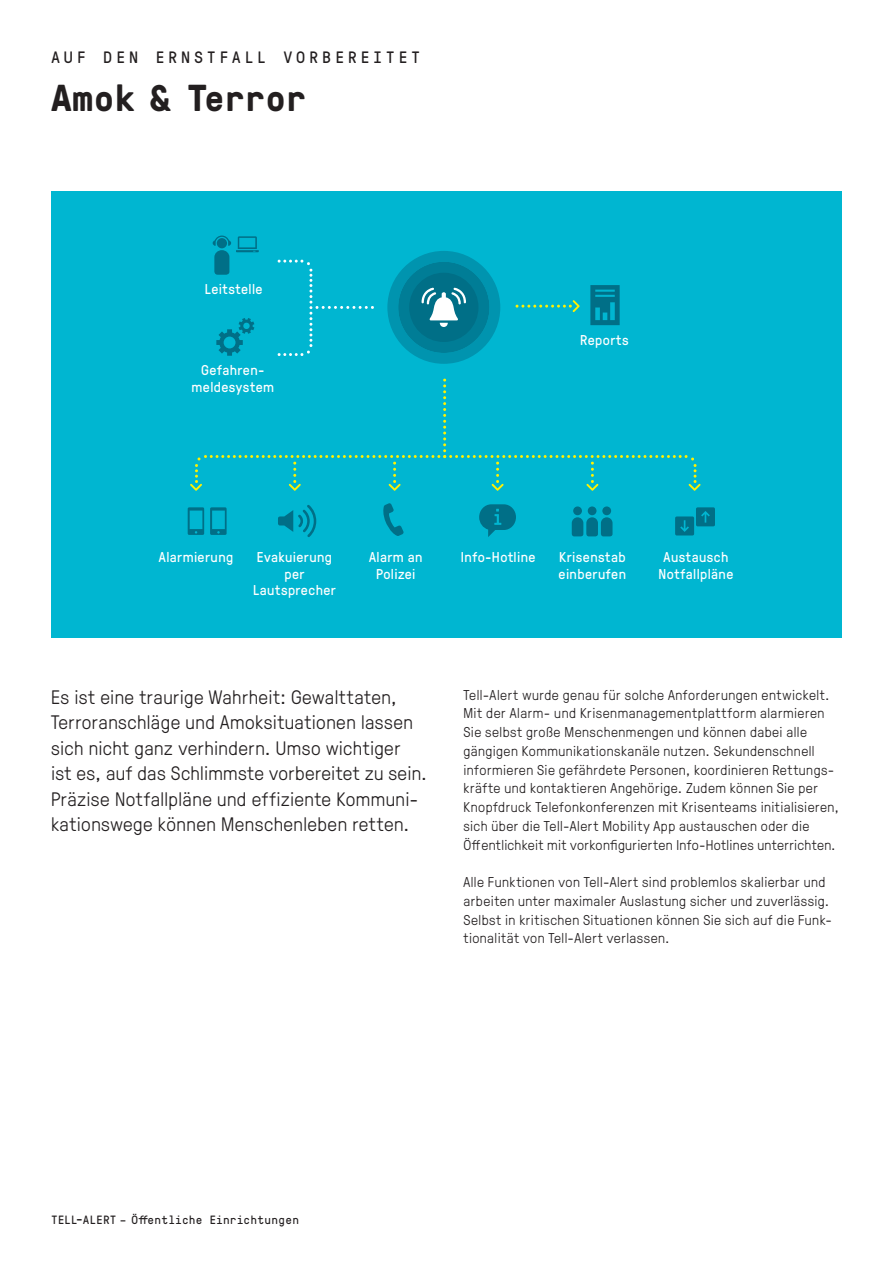
<style>
.page{position:relative;width:893px;height:1263px;background:#fff}
.page>*{position:absolute;margin:0;border:0;box-sizing:border-box;transform-origin:0 0}
.t1{font:700 37.5px "GT Pressura Mono";letter-spacing:-.005em;color:#231f20}
.t2{font:300 19.5px/25.5px "GT Pressura";letter-spacing:.02em;color:#231f20}
.t3{font:16.5px "GT Pressura Mono";letter-spacing:.22em;color:#231f20}
.t4{font:300 14.25px/18.8px "GT Pressura";letter-spacing:.03em;color:#231f20}
.t5{font:14.25px/16.5px "GT Pressura";letter-spacing:.03em;color:#fff;text-align:center}
.t6{font:12px "GT Pressura Mono";letter-spacing:.02em;color:#231f20}
</style>
<div class="page">
<div style="left:51px;top:191px;width:791px;height:447px;background:#00b6d1"></div>
<svg style="left:590px;top:285px;width:30px;height:40px"></svg>
<svg style="left:675px;top:507px;width:40px;height:28px"></svg>
<svg style="left:216px;top:318px;width:38px;height:38px"></svg>
<svg style="left:383px;top:503px;width:21px;height:33px"></svg>
<svg style="left:188px;top:507px;width:16px;height:28px"></svg>
<svg style="left:210px;top:507px;width:17px;height:28px"></svg>
<svg style="left:479px;top:504px;width:37px;height:33px"></svg>
<div style="left:573px;top:506px;width:9px;height:9px;background:#006f87;border-radius:50%"></div>
<div style="left:588px;top:506px;width:8px;height:9px;background:#006f87;border-radius:50%"></div>
<div style="left:602px;top:506px;width:9px;height:9px;background:#006f87;border-radius:50%"></div>
<svg style="left:572px;top:517px;width:40px;height:19px"></svg>
<svg style="left:213px;top:236px;width:46px;height:39px"></svg>
<svg style="left:278px;top:505px;width:38px;height:32px"></svg>
<svg style="left:278px;top:260px;width:96px;height:96px"></svg>
<svg style="left:190px;top:378px;width:511px;height:113px"></svg>
<svg style="left:516px;top:300px;width:64px;height:12px"></svg>
<svg style="left:387px;top:251px;width:113px;height:113px"></svg>
<p class="t3" style="left:51px;top:46px;width:371px">AUF DEN ERNSTFALL VORBEREITET</p>
<h1 class="t1" style="left:51px;top:71px;width:257px">Amok &amp; Terror</h1>
<p class="t5" style="left:205px;top:279px;width:59px">Leitstelle</p>
<p class="t5" style="left:191px;top:361px;width:84px">Gefahren&shy;meldesystem</p>
<p class="t5" style="left:580px;top:331px;width:50px">Reports</p>
<p class="t5" style="left:159px;top:548px;width:76px">Alarmierung</p>
<p class="t5" style="left:253px;top:548px;width:84px">Evakuierung per<br>Lautsprecher</p>
<p class="t5" style="left:369px;top:548px;width:55px">Alarm an<br>Polizei</p>
<p class="t2" style="left:51px;top:683px;width:377px">Es ist eine traurige Wahrheit: Gewalttaten, Terroranschläge und Amoksituationen lassen sich nicht ganz verhindern. Umso wichtiger<br>ist es, auf das Schlimmste vorbereitet zu sein.<br>Präzise Notfallpläne und effiziente Kommuni&shy;kationswege können Menschenleben retten.</p>
<p class="t5" style="left:461px;top:548px;width:76px">Info-Hotline</p>
<p class="t5" style="left:559px;top:548px;width:69px;text-align:left">Krisenstab einberufen</p>
<p class="t5" style="left:659px;top:548px;width:76px">Austausch<br>Notfallpläne</p>
<p class="t4" style="left:463px;top:684px;width:377px">Tell-Alert wurde genau für solche Anforderungen entwickelt.<br>Mit der Alarm- und Krisenmanagementplattform alarmieren Sie selbst große Menschenmengen und können dabei alle gängigen Kommunikationskanäle nutzen. Sekundenschnell informieren Sie gefährdete Personen, koordinieren Rettungs&shy;kräfte und kontaktieren Angehörige. Zudem können Sie per Knopfdruck Telefonkonferenzen mit Krisenteams initialisieren, sich über die Tell-Alert Mobility App austauschen oder die Öffentlichkeit mit vorkonfigurierten Info-Hotlines unterrichten.</p>
<p class="t4" style="left:463px;top:872px;width:370px">Alle Funktionen von Tell-Alert sind problemlos skalierbar und arbeiten unter maximaler Auslastung sicher und zuverlässig.<br>Selbst in kritischen Situationen können Sie sich auf die Funk&shy;tionalität von Tell-Alert verlassen.</p>
<p class="t6" style="left:51px;top:1211px;width:250px">TELL-ALERT – Öffentliche Einrichtungen</p>
</div>
